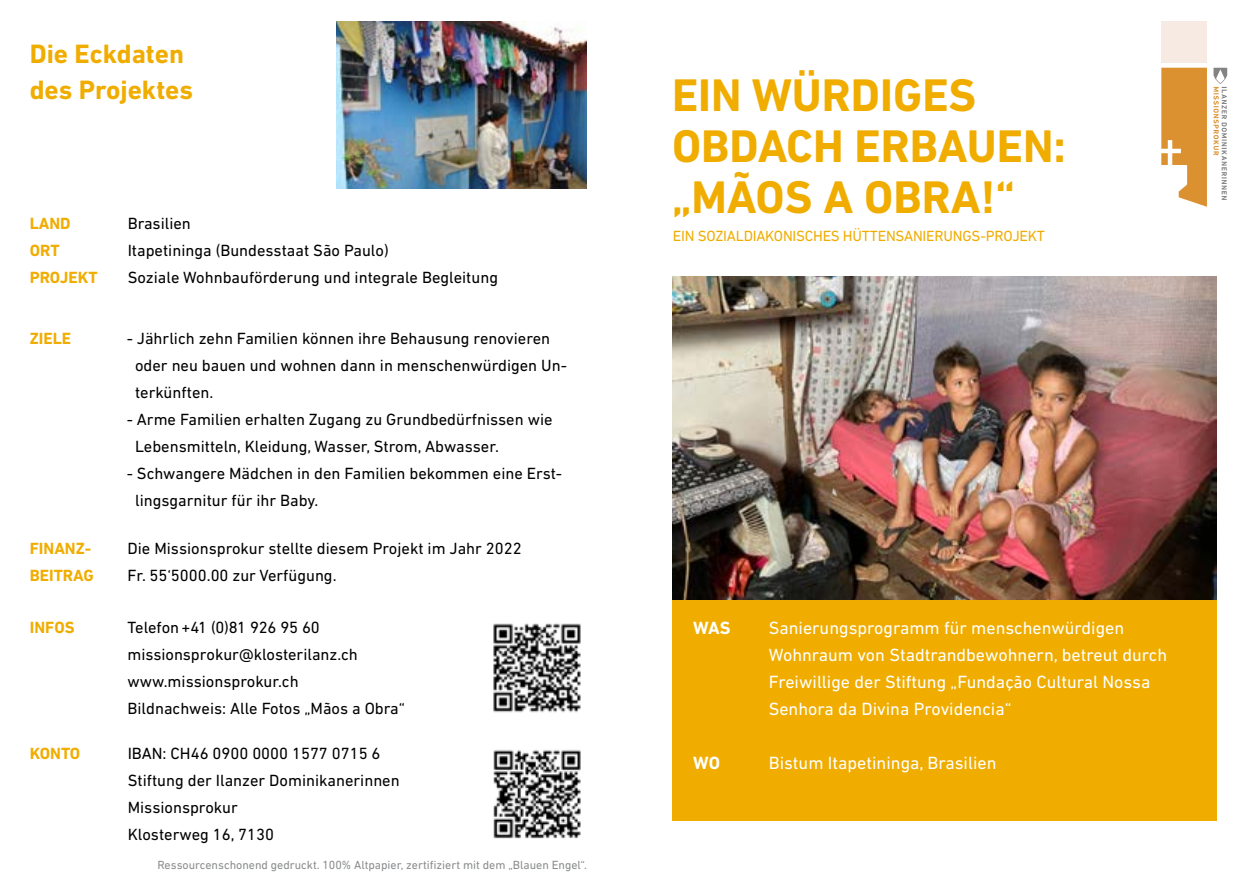
<style>
.page{position:relative;width:1259px;height:893px;background:#fff}
.page>*{position:absolute;margin:0;border:0;box-sizing:border-box;transform-origin:0 0}
.t1{font:700 46.5px/51px "DIN Next LT Pro";color:#f0ad00}
.t2{font:700 27px/36px "DIN Next LT Pro";color:#f0ad00}
.t3{font:18px/27px "DIN Next LT Pro";color:#fff}
.t4{font:700 18px "DIN Next LT Pro";color:#fff}
.t5{font:16.5px/27px "DIN Next LT Pro";color:#000}
.t6{font:700 16.5px/27px "DIN Next LT Pro";color:#f0ad00}
.t7{font:15px "DIN Next LT Pro";letter-spacing:-.015em;color:#f0ad00}
.t8{font:12px "DIN Next LT Pro";color:#8a8c8e}
</style>
<div class="page">
<div style="left:672px;top:600px;width:544px;height:221px;background:#f0ad00"></div>
<div style="left:1161px;top:21px;width:46px;height:41px;background:#f7eae2"></div>
<svg style="left:1161px;top:68px;width:66px;height:139px"></svg>
<img style="left:493px;top:623px;width:88px;height:90px">
<img style="left:493px;top:750px;width:88px;height:89px">
<img style="left:672px;top:277px;width:544px;height:323px">
<img style="left:336px;top:21px;width:251px;height:167px">
<h2 class="t2" style="left:30px;top:35px;width:165px">Die Eckdaten des Projektes</h2>
<p class="t6" style="left:30px;top:210px;width:69px">LAND<br>ORT<br>PROJEKT</p>
<p class="t5" style="left:128px;top:210px;width:372px">Brasilien<br>Itapetininga (Bundesstaat São Paulo)<br>Soziale Wohnbauförderung und integrale Begleitung</p>
<p class="t6" style="left:30px;top:325px;width:43px">ZIELE</p>
<p class="t5" style="left:135px;top:325px;width:433px;text-indent:-8px">- Jährlich zehn Familien können ihre Behausung renovieren oder neu bauen und wohnen dann in menschenwürdigen Un&shy;terkünften.</p>
<p class="t5" style="left:135px;top:406px;width:419px;text-indent:-8px">- Arme Familien erhalten Zugang zu Grundbedürfnissen wie<br>Lebensmitteln, Kleidung, Wasser, Strom, Abwasser.</p>
<p class="t5" style="left:135px;top:460px;width:428px;text-indent:-8px">- Schwangere Mädchen in den Familien bekommen eine Erst&shy;lingsgarnitur für ihr Baby.</p>
<p class="t6" style="left:30px;top:534px;width:65px">FINANZ-<br>BEITRAG</p>
<p class="t5" style="left:128px;top:534px;width:396px">Die Missionsprokur stellte diesem Projekt im Jahr 2022<br>Fr. 55‘5000.00 zur Verfügung.</p>
<p class="t6" style="left:30px;top:614px;width:46px">INFOS</p>
<p class="t5" style="left:128px;top:613px;width:279px">Telefon +41 (0)81 926 95 60 missionsprokur@klosterilanz.ch www.missionsprokur.ch<br>Bildnachweis: Alle Fotos „Mãos a Obra“</p>
<p class="t6" style="left:30px;top:740px;width:52px">KONTO</p>
<p class="t5" style="left:128px;top:739px;width:273px">IBAN: CH46 0900 0000 1577 0715 6<br>Stiftung der Ilanzer Dominikanerinnen<br>Missionsprokur<br>Klosterweg 16, 7130</p>
<p class="t8" style="left:157px;top:858px;width:431px">Ressourcenschonend gedruckt. 100% Altpapier, zertifiziert mit dem „Blauen Engel“.</p>
<h1 class="t1" style="left:672px;top:69px;width:395px">EIN WÜRDIGES<br>OBDACH ERBAUEN: „MÃOS A OBRA!“</h1>
<p class="t7" style="left:673px;top:227px;width:373px">EIN SOZIALDIAKONISCHES HÜTTENSANIERUNGS-PROJEKT</p>
<p class="t4" style="left:693px;top:618px;width:39px">WAS</p>
<p class="t4" style="left:693px;top:753px;width:28px">WO</p>
<p class="t3" style="left:769px;top:614px;width:400px">Sanierungsprogramm für menschenwürdigen Wohnraum von Stadtrandbewohnern, betreut durch Freiwillige der Stiftung „Fundação Cultural Nossa Senhora da Divina Providencia“</p>
<p class="t3" style="left:769px;top:749px;width:229px">Bistum Itapetininga, Brasilien</p>
</div>
